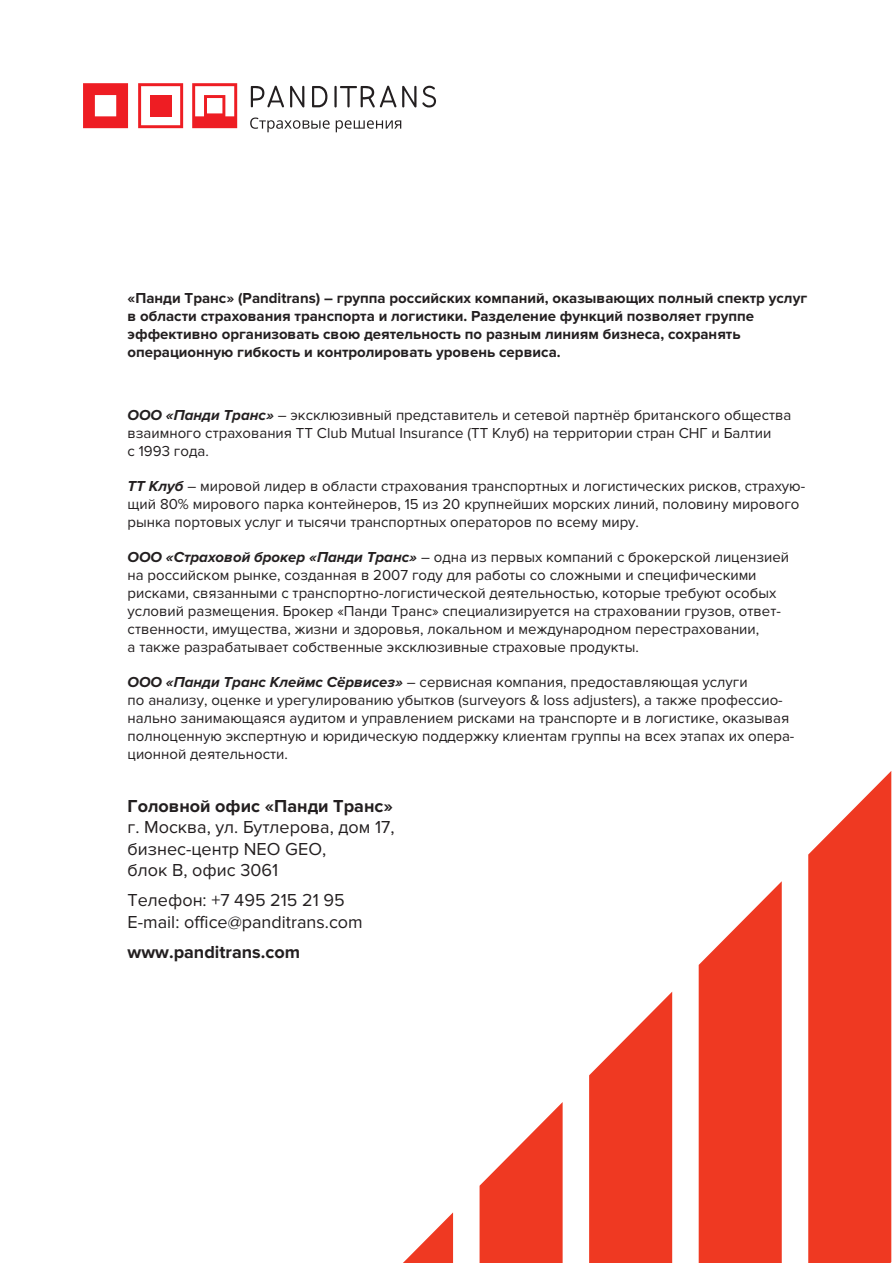
<style>
.page{position:relative;width:893px;height:1263px;background:#fff}
.page>*{position:absolute;margin:0;border:0;box-sizing:border-box;transform-origin:0 0}
.t1{font:18px/21.6px "Proxima Nova";color:#231f20}
.t2{font:700 18px "Proxima Nova";color:#231f20}
.t3{font:15px/18px "Proxima Nova";color:#231f20}
.t4{font:700 15px/18px "Proxima Nova";color:#231f20}
.s1{font-weight:700;font-style:italic}
</style>
<div class="page">
<svg style="left:312px;top:86px;width:15px;height:21px"></svg>
<hr style="left:334px;top:86px;width:3px;height:21px;background:#231f20">
<svg style="left:290px;top:86px;width:14px;height:22px"></svg>
<svg style="left:251px;top:86px;width:33px;height:22px"></svg>
<svg style="left:340px;top:86px;width:76px;height:22px"></svg>
<svg style="left:422px;top:86px;width:14px;height:21px"></svg>
<svg style="left:138px;top:83px;width:45px;height:45px"></svg>
<div style="left:150px;top:95px;width:21px;height:21px;background:#ee1d23"></div>
<svg style="left:83px;top:83px;width:45px;height:45px"></svg>
<svg style="left:192px;top:83px;width:45px;height:45px"></svg>
<svg style="left:250px;top:118px;width:80px;height:14px"></svg>
<svg style="left:336px;top:120px;width:65px;height:12px"></svg>
<svg style="left:589px;top:992px;width:83px;height:271px"></svg>
<svg style="left:403px;top:1212px;width:50px;height:51px"></svg>
<svg style="left:480px;top:1102px;width:83px;height:161px"></svg>
<svg style="left:699px;top:881px;width:83px;height:382px"></svg>
<svg style="left:808px;top:771px;width:83px;height:492px"></svg>
<p class="t4" style="left:128px;top:289px;width:681px">«Панди Транс» (Panditrans) – группа российских компаний, оказывающих полный спектр услуг в области страхования транспорта и логистики. Разделение функций позволяет группе эффективно организовать свою деятельность по разным линиям бизнеса, сохранять операционную гибкость и контролировать уровень сервиса.</p>
<p class="t3" style="left:128px;top:406px;width:665px"><span class="s1">ООО «Панди Транс»</span> – эксклюзивный представитель и сетевой партнёр британского общества взаимного страхования TT Club Mutual Insurance (ТТ Клуб) на территории стран СНГ и Балтии<br>с 1993 года.</p>
<p class="t3" style="left:128px;top:477px;width:679px"><span class="s1">ТТ Клуб</span> – мировой лидер в области страхования транспортных и логистических рисков, страхую&shy;щий 80% мирового парка контейнеров, 15 из 20 крупнейших морских линий, половину мирового рынка портовых услуг и тысячи транспортных операторов по всему миру.</p>
<p class="t3" style="left:128px;top:548px;width:663px"><span class="s1">ООО «Страховой брокер «Панди Транс»</span> – одна из первых компаний с брокерской лицензией на российском рынке, созданная в 2007 году для работы со сложными и специфическими рисками, связанными с транспортно-логистической деятельностью, которые требуют особых условий размещения. Брокер «Панди Транс» специализируется на страховании грузов, ответ&shy;ственности, имущества, жизни и здоровья, локальном и международном перестраховании,<br>а также разрабатывает собственные эксклюзивные страховые продукты.</p>
<p class="t3" style="left:128px;top:673px;width:668px"><span class="s1">ООО «Панди Транс Клеймс Сёрвисез»</span> – сервисная компания, предоставляющая услуги<br>по анализу, оценке и урегулированию убытков (surveyors &amp; loss adjusters), а также профессио&shy;нально занимающаяся аудитом и управлением рисками на транспорте и в логистике, оказывая полноценную экспертную и юридическую поддержку клиентам группы на всех этапах их опера&shy;ционной деятельности.</p>
<p class="t2" style="left:128px;top:795px;width:267px">Головной офис «Панди Транс»</p>
<p class="t1" style="left:128px;top:817px;width:269px">г. Москва, ул. Бутлерова, дом 17, бизнес-центр NEO GEO,<br>блок В, офис 3061</p>
<p class="t1" style="left:128px;top:890px;width:237px">Телефон: +7 495 215 21 95<br>E-mail: office@panditrans.com</p>
<p class="t2" style="left:128px;top:942px;width:174px">www.panditrans.com</p>
</div>
